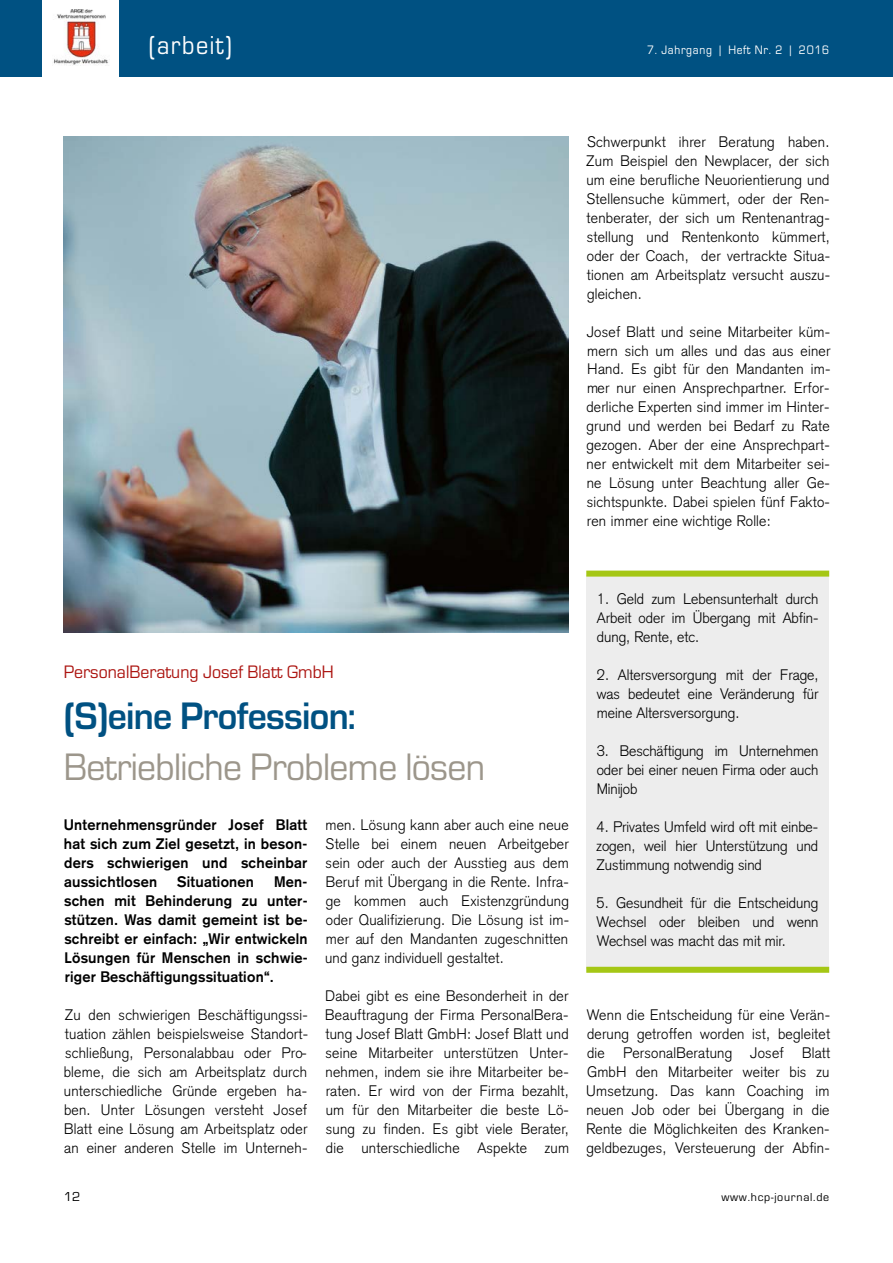
<style>
.page{position:relative;width:893px;height:1263px;background:#fff}
.page>*{position:absolute;margin:0;border:0;box-sizing:border-box;transform-origin:0 0}
.t1{font:39.75px "Eurostile";letter-spacing:-.02em;color:#9c968b;scale:.95 1}
.t2{font:700 39.75px "Eurostile";letter-spacing:-.02em;color:#005182;scale:.95 1}
.t3{font:27px "Eurostile";letter-spacing:.06em;color:#fff;scale:.9 1}
.t4{font:18.75px "Eurostile";color:#ac1410;scale:.95 1}
.t5{font:300 15px/19px "Akzidenz Grotesk";letter-spacing:.015em;color:#000;text-align:justify}
.t6{font:700 15px/18.9px "Akzidenz Grotesk";letter-spacing:.015em;color:#000;text-align:justify}
.t7{font:13.5px "Eurostile";color:#000}
.t8{font:12.75px "Eurostile";letter-spacing:.06em;color:#fff;scale:.9 1}
.t9{font:12px "Eurostile";letter-spacing:.06em;color:#000}
</style>
<div class="page">
<div style="left:0;top:0;width:893px;height:77px;background:#005182"></div>
<div style="left:43px;top:0;width:76px;height:78px;background:#fff"></div>
<img style="left:64px;top:136px;width:504px;height:496px">
<div style="left:586px;top:575px;width:243px;height:393px;background:#ededed"></div>
<div style="left:586px;top:967px;width:243px;height:6px;background:#a5c715"></div>
<div style="left:586px;top:571px;width:243px;height:6px;background:#a5c715"></div>
<img style="left:53px;top:9px;width:55px;height:57px">
<h2 class="t3" style="left:149px;top:31px;width:94px">(arbeit)</h2>
<p class="t8" style="left:647px;top:43px;width:204px">7. Jahrgang | heft nr. 2 | 2016</p>
<p class="t5" style="left:586px;top:132px;width:245px">Schwerpunkt ihrer Beratung haben.<br>Zum Beispiel den Newplacer, der sich um eine berufliche Neuorientierung und Stellensuche kümmert, oder der Ren&shy;tenberater, der sich um Rentenantrag&shy;stellung und Rentenkonto kümmert, oder der Coach, der vertrackte Situa&shy;tionen am Arbeitsplatz versucht auszu&shy;gleichen.</p>
<p class="t5" style="left:586px;top:322px;width:246px">Josef Blatt und seine Mitarbeiter küm&shy;mern sich um alles und das aus einer Hand. Es gibt für den Mandanten im&shy;mer nur einen Ansprechpartner. Erfor&shy;derliche Experten sind immer im Hinter&shy;grund und werden bei Bedarf zu Rate gezogen. Aber der eine Ansprechpart&shy;ner entwickelt mit dem Mitarbeiter sei&shy;ne Lösung unter Beachtung aller Ge&shy;sichtspunkte. Dabei spielen fünf Fakto&shy;ren immer eine wichtige Rolle:</p>
<p class="t4" style="left:64px;top:662px;width:286px">personalberatung Josef blatt gmbh</p>
<h1 class="t2" style="left:64px;top:694px;width:309px">(S)eine Profession:</h1>
<h1 class="t1" style="left:64px;top:745px;width:445px">betriebliche probleme lösen</h1>
<p class="t6" style="left:64px;top:815px;width:245px">Unternehmensgründer Josef Blatt hat sich zum Ziel gesetzt, in beson&shy;ders schwierigen und scheinbar aussichtlosen</p>
<p class="t6" style="left:177px;top:872px;width:78px">Situationen</p>
<p class="t6" style="left:64px;top:872px;width:245px;text-indent:210px">Men&shy;schen mit Behinderung zu unter&shy;stützen. Was damit gemeint ist be&shy;schreibt er einfach: „Wir entwickeln Lösungen für Menschen in schwie&shy;riger Beschäftigungssituation“.</p>
<p class="t5" style="left:64px;top:1005px;width:246px">Zu den schwierigen Beschäftigungssi&shy;tuation zählen beispielsweise Standort&shy;schließung, Personalabbau oder Pro&shy;bleme, die sich am Arbeitsplatz durch unterschiedliche Gründe ergeben ha&shy;ben. Unter Lösungen versteht Josef Blatt eine Lösung am Arbeitsplatz oder an einer anderen Stelle im Unterneh-</p>
<p class="t5" style="left:325px;top:815px;width:245px">men. Lösung kann aber auch eine neue Stelle bei einem neuen Arbeitgeber sein oder auch der Ausstieg aus dem Beruf mit Übergang in die Rente. Infra&shy;ge kommen auch Existenzgründung oder Qualifizierung. Die Lösung ist im&shy;mer auf den Mandanten zugeschnitten und ganz individuell gestaltet.</p>
<p class="t5" style="left:325px;top:986px;width:245px">Dabei gibt es eine Besonderheit in der Beauftragung der Firma PersonalBera&shy;tung Josef Blatt GmbH: Josef Blatt und seine Mitarbeiter unterstützen Unter&shy;nehmen, indem sie ihre Mitarbeiter be&shy;raten. Er wird von der Firma bezahlt, um für den Mitarbeiter die beste Lö&shy;sung zu finden. Es gibt viele Berater, die unterschiedliche Aspekte zum</p>
<p class="t5" style="left:597px;top:590px;width:223px">1. Geld zum Lebensunterhalt durch Arbeit oder im Übergang mit Abfin&shy;dung, Rente, etc.</p>
<p class="t5" style="left:597px;top:666px;width:223px">2. Altersversorgung mit der Frage, was bedeutet eine Veränderung für meine Altersversorgung.</p>
<p class="t5" style="left:597px;top:741px;width:223px">3. Beschäftigung im Unternehmen oder bei einer neuen Firma oder auch Minijob</p>
<p class="t5" style="left:597px;top:817px;width:223px">4. Privates Umfeld wird oft mit einbe&shy;zogen, weil hier Unterstützung und Zustimmung notwendig sind</p>
<p class="t5" style="left:597px;top:893px;width:223px">5. Gesundheit für die Entscheidung Wechsel oder bleiben und wenn Wechsel was macht das mit mir.</p>
<p class="t5" style="left:586px;top:1005px;width:245px">Wenn die Entscheidung für eine Verän&shy;derung getroffen worden ist, begleitet die PersonalBeratung Josef Blatt GmbH den Mitarbeiter weiter bis zu Umsetzung. Das kann Coaching im neuen Job oder bei Übergang in die Rente die Möglichkeiten des Kranken&shy;geldbezuges, Versteuerung der Abfin-</p>
<p class="t7" style="left:64px;top:1189px;width:18px">12</p>
<p class="t9" style="left:721px;top:1190px;width:109px">www.hcp-journal.de</p>
</div>
